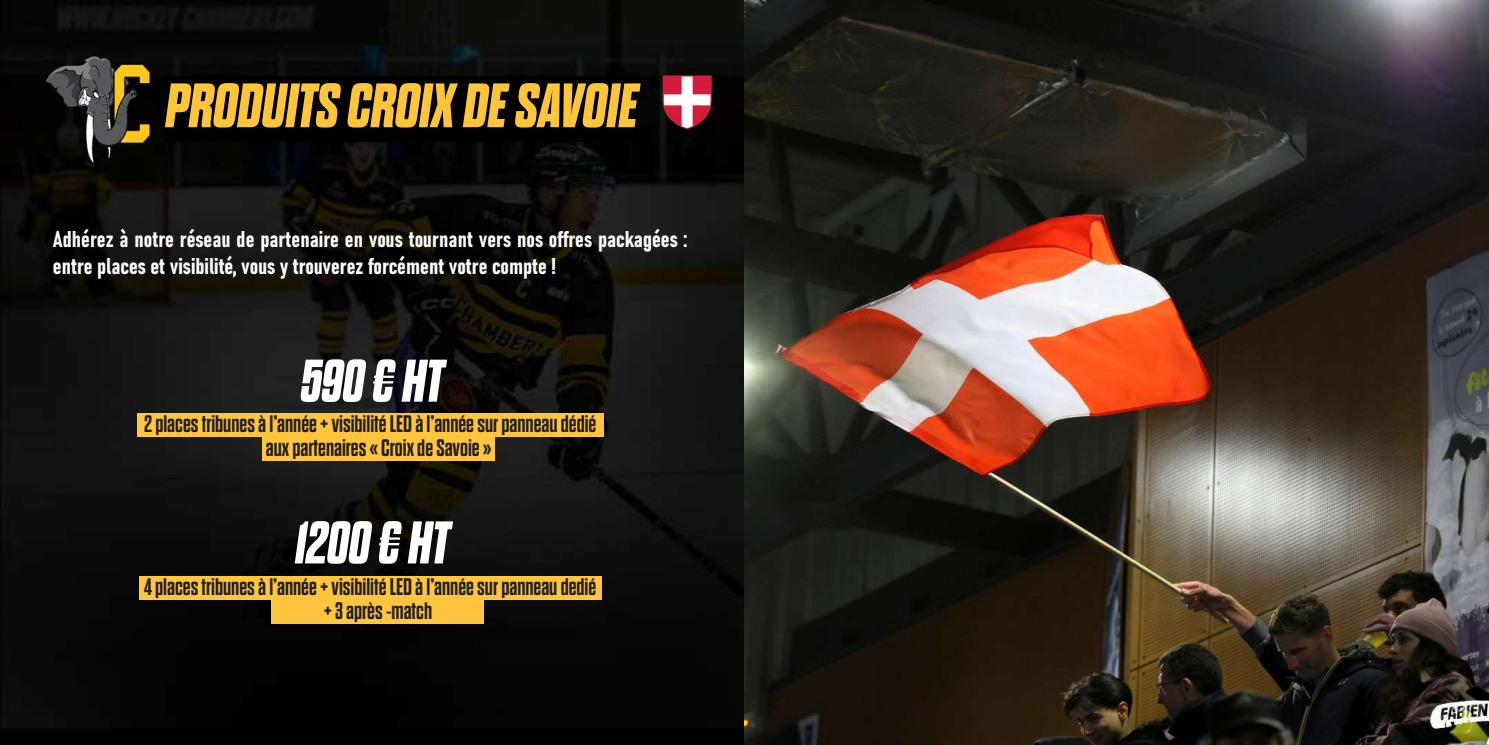
<style>
.page{position:relative;width:1489px;height:745px;background:#fff}
.page>*{position:absolute;margin:0;border:0;box-sizing:border-box;transform-origin:0 0}
.t1{font:italic 700 expanded 62.5px "Dharma Gothic E";color:#fec53a}
.t2{font:italic 700 expanded 60px "Dharma Gothic E";color:#fff}
.t3{font:700 23.88px "Dharma Gothic E";color:#231f20}
.t4{font:22.5px/27px "Bahnschrift";color:#fff}
</style>
<div class="page">
<img style="left:0;top:0;width:744px;height:744px">
<div style="left:165px;top:76px;width:473px;height:66px;background:#000001"></div>
<img style="left:633px;top:75px;width:81px;height:81px">
<div style="left:137px;top:413px;width:466px;height:23px;background:#fec53d"></div>
<div style="left:139px;top:575px;width:462px;height:24px;background:#fec53d"></div>
<div style="left:262px;top:436px;width:232px;height:24px;background:#fec53d"></div>
<div style="left:271px;top:600px;width:213px;height:23px;background:#fec53d"></div>
<img style="left:43px;top:53px;width:110px;height:112px">
<img style="left:744px;top:1px;width:744px;height:743px">
<h1 class="t1" style="left:166px;top:73px;width:473px">PRODUITS CROIX DE SAVOIE</h1>
<p class="t4" style="left:53px;top:224px;width:636px">Adhérez à notre réseau de partenaire en vous tournant vers nos offres packagées : entre places et visibilité, vous y trouverez forcément votre compte !</p>
<h2 class="t2" style="left:301px;top:349px;width:144px">590 € HT</h2>
<p class="t3" style="left:144px;top:412px;width:454px">2 places tribunes à l’année + visibilité LED à l’année sur panneau dédié</p>
<p class="t3" style="left:266px;top:435px;width:227px">aux partenaires « Croix de Savoie »</p>
<h2 class="t2" style="left:295px;top:511px;width:156px">1200 € HT</h2>
<p class="t3" style="left:144px;top:574px;width:453px">4 places tribunes à l’année + visibilité LED à l’année sur panneau dedié</p>
<p class="t3" style="left:324px;top:598px;width:110px">+ 3 après -match</p>
</div>
